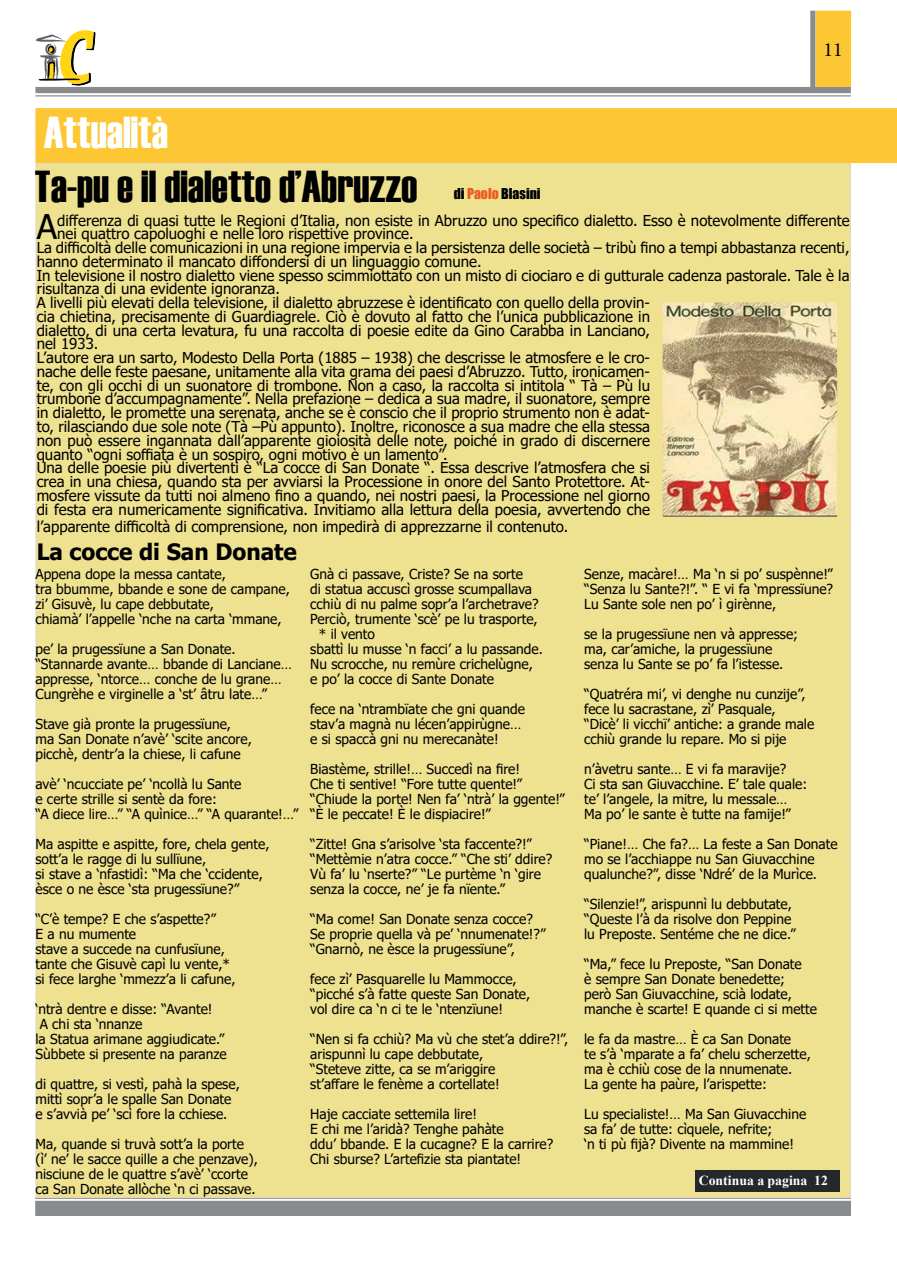
<style>
.page{position:relative;width:897px;height:1262px;background:#fff}
.page>*{position:absolute;margin:0;border:0;box-sizing:border-box;transform-origin:0 0}
.t1{font:44.5px "Haettenschweiler";color:#000}
.t2{font:44.5px "Haettenschweiler";color:#fff}
.t3{font:33.88px "Tahoma";color:#000}
.t4{font:700 22.5px "Tahoma";color:#000}
.t5{font:20px "Minion Pro";color:#000}
.t6{font:15px "Tahoma";color:#000}
.t7{font:13.75px/15px "Tahoma";color:#000}
.t8{font:700 13.75px "Times New Roman";color:#fff}
.t9{font:13.75px "Impact";color:#000}
.s1{color:#ee5a23}
</style>
<div class="page">
<div style="left:35px;top:1200px;width:815px;height:15px;background:#888c8f"></div>
<svg style="left:35px;top:30px;width:60px;height:55px"></svg>
<div style="left:35px;top:87px;width:815px;height:6px;background:#888c8f"></div>
<hr style="left:35px;top:95px;width:815px;height:1px;background:#888c8f">
<div style="left:815px;top:11px;width:36px;height:76px;background:#fcc733;border:1px solid #fcc733"></div>
<div style="left:810px;top:11px;width:5px;height:77px;background:#888c8f"></div>
<div style="left:36px;top:109px;width:860px;height:53px;background:#fcc733"></div>
<div style="left:35px;top:108px;width:861px;height:55px;border:1px solid #fcc733"></div>
<div style="left:35px;top:163px;width:815px;height:1035px;background:#eee18f;border:1px solid #e5d6bc"></div>
<div style="left:694px;top:1170px;width:145px;height:21px;background:#25282a"></div>
<img style="left:663px;top:303px;width:173px;height:213px">
<h1 class="t2" style="left:44px;top:102px;width:126px">Attualità</h1>
<h1 class="t1" style="left:35px;top:156px;width:384px">Ta-pu e il dialetto d’Abruzzo</h1>
<p class="t9" style="left:454px;top:183px;width:88px">di <span class="s1">Paolo</span> Blasini</p>
<h3 class="t5" style="left:823px;top:36px;width:21px">11</h3>
<h2 class="t3" style="left:37px;top:204px;width:22px">A</h2>
<p class="t6" style="left:57px;top:210px;width:793px">differenza di quasi tutte le Regioni d’Italia, non esiste in Abruzzo uno specifico dialetto. Esso è notevolmente differente</p>
<p class="t6" style="left:57px;top:224px;width:358px">nei quattro capoluoghi e nelle loro rispettive province.</p>
<p class="t6" style="left:37px;top:237px;width:814px">La difficoltà delle comunicazioni in una regione impervia e la persistenza delle società – tribù fino a tempi abbastanza recenti,</p>
<p class="t6" style="left:37px;top:251px;width:446px">hanno determinato il mancato diffondersi di un linguaggio comune.</p>
<p class="t6" style="left:37px;top:265px;width:814px">In televisione il nostro dialetto viene spesso scimmiottato con un misto di ciociaro e di gutturale cadenza pastorale. Tale è la</p>
<p class="t6" style="left:37px;top:279px;width:245px">risultanza di una evidente ignoranza.</p>
<p class="t6" style="left:37px;top:292px;width:614px">A livelli più elevati della televisione, il dialetto abruzzese è identificato con quello della provin-</p>
<p class="t6" style="left:37px;top:306px;width:615px">cia chietina, precisamente di Guardiagrele. Ciò è dovuto al fatto che l’unica pubblicazione in</p>
<p class="t6" style="left:37px;top:320px;width:615px">dialetto, di una certa levatura, fu una raccolta di poesie edite da Gino Carabba in Lanciano,</p>
<p class="t6" style="left:37px;top:334px;width:63px">nel 1933.</p>
<p class="t6" style="left:37px;top:348px;width:614px">L’autore era un sarto, Modesto Della Porta (1885 – 1938) che descrisse le atmosfere e le cro-</p>
<p class="t6" style="left:37px;top:361px;width:614px">nache delle feste paesane, unitamente alla vita grama dei paesi d’Abruzzo. Tutto, ironicamen-</p>
<p class="t6" style="left:37px;top:375px;width:614px">te, con gli occhi di un suonatore di trombone. Non a caso, la raccolta si intitola “ Tà – Pù lu</p>
<p class="t6" style="left:37px;top:389px;width:614px">trumbone d’accumpagnamente”. Nella prefazione – dedica a sua madre, il suonatore, sempre</p>
<p class="t6" style="left:37px;top:403px;width:614px">in dialetto, le promette una serenata, anche se è conscio che il proprio strumento non è adat-</p>
<p class="t6" style="left:37px;top:416px;width:614px">to, rilasciando due sole note (Tà –Pù appunto). Inoltre, riconosce a sua madre che ella stessa</p>
<p class="t6" style="left:37px;top:430px;width:614px">non può essere ingannata dall’apparente gioiosità delle note, poiché in grado di discernere</p>
<p class="t6" style="left:37px;top:444px;width:412px">quanto “ogni soffiata è un sospiro, ogni motivo è un lamento”.</p>
<p class="t6" style="left:37px;top:458px;width:614px">Una delle poesie più divertenti è “La cocce di San Donate “. Essa descrive l’atmosfera che si</p>
<p class="t6" style="left:37px;top:471px;width:614px">crea in una chiesa, quando sta per avviarsi la Processione in onore del Santo Protettore. At-</p>
<p class="t6" style="left:37px;top:485px;width:615px">mosfere vissute da tutti noi almeno fino a quando, nei nostri paesi, la Processione nel giorno</p>
<p class="t6" style="left:37px;top:499px;width:614px">di festa era numericamente significativa. Invitiamo alla lettura della poesia, avvertendo che</p>
<p class="t6" style="left:37px;top:516px;width:533px">l’apparente difficoltà di comprensione, non impedirà di apprezzarne il contenuto.</p>
<h3 class="t4" style="left:37px;top:535px;width:262px">La cocce di San Donate</h3>
<p class="t7" style="left:35px;top:567px;width:256px">Appena dope la messa cantate,<br>tra bbumme, bbande e sone de campane, zi’ Gisuvè, lu cape debbutate,<br>chiamà’ l’appelle ‘nche na carta ‘mmane,</p>
<p class="t7" style="left:35px;top:642px;width:258px">pe’ la prugessïune a San Donate. “Stannarde avante… bbande di Lanciane… appresse, ‘ntorce… conche de lu grane… Cungrèhe e virginelle a ‘st’ âtru late…”</p>
<p class="t7" style="left:35px;top:717px;width:218px">Stave già pronte la prugessïune, ma San Donate n’avè’ ‘scite ancore, picchè, dentr’a la chiese, li cafune</p>
<p class="t7" style="left:35px;top:777px;width:264px">avè’ ‘ncucciate pe’ ‘ncollà lu Sante<br>e certe strille si sentè da fore:<br>“A diece lire…” “A quìnice…” “A quarante!…”</p>
<p class="t7" style="left:35px;top:837px;width:236px">Ma aspitte e aspitte, fore, chela gente, sott’a le ragge di lu sullïune,<br>si stave a ‘nfastidì: “Ma che ‘ccidente, èsce o ne èsce ‘sta prugessïune?”</p>
<p class="t7" style="left:35px;top:912px;width:201px">“C’è tempe? E che s’aspette?”<br>E a nu mumente<br>stave a succede na cunfusïune, tante che Gisuvè capì lu vente,* si fece larghe ‘mmezz’a li cafune,</p>
<p class="t7" style="left:35px;top:1002px;width:178px">‘ntrà dentre e disse: “Avante!</p>
<p class="t7" style="left:40px;top:1017px;width:104px">A chi sta ‘nnanze</p>
<p class="t7" style="left:35px;top:1032px;width:190px">la Statua arimane aggiudicate.”</p>
<p class="t7" style="left:35px;top:1047px;width:193px">Sùbbete si presente na paranze</p>
<p class="t7" style="left:35px;top:1077px;width:206px">di quattre, si vestì, pahà la spese, mittì sopr’a le spalle San Donate e s’avvià pe’ ‘scì fore la cchiese.</p>
<p class="t7" style="left:35px;top:1137px;width:224px">Ma, quande si truvà sott’a la porte (ì’ ne’ le sacce quille a che penzave), nisciune de le quattre s’avè’ ‘ccorte ca San Donate allòche ‘n ci passave.</p>
<p class="t7" style="left:310px;top:567px;width:214px">Gnà ci passave, Criste? Se na sorte</p>
<p class="t7" style="left:310px;top:582px;width:223px">di statua accuscì grosse scumpallava</p>
<p class="t7" style="left:310px;top:597px;width:230px">cchiù di nu palme sopr’a l’archetrave?</p>
<p class="t7" style="left:310px;top:612px;width:229px">Perciò, trumente ‘scè’ pe lu trasporte,</p>
<p class="t7" style="left:319px;top:627px;width:58px">* il vento</p>
<p class="t7" style="left:310px;top:642px;width:234px">sbattì lu musse ‘n facci’ a lu passande.</p>
<p class="t7" style="left:310px;top:657px;width:224px">Nu scrocche, nu remùre crichelùgne,</p>
<p class="t7" style="left:310px;top:672px;width:185px">e po’ la cocce di Sante Donate</p>
<p class="t7" style="left:310px;top:702px;width:216px">fece na ‘ntrambïate che gni quande stav’a magnà nu lécen’appirùgne… e si spaccà gni nu merecanàte!</p>
<p class="t7" style="left:310px;top:762px;width:256px">Biastème, strille!… Succedì na fire!<br>Che ti sentive! “Fore tutte quente!” “Chiude la porte! Nen fa’ ‘ntrà’ la ggente!” “È le peccate! È le dispiacire!”</p>
<p class="t7" style="left:310px;top:837px;width:243px">“Zitte! Gna s’arisolve ‘sta faccente?!” “Mettèmie n’atra cocce.” “Che sti’ ddire?<br>Vù fa’ lu ‘nserte?” “Le purtème ‘n ‘gire senza la cocce, ne’ je fa nïente.”</p>
<p class="t7" style="left:310px;top:912px;width:237px">“Ma come! San Donate senza cocce?<br>Se proprie quella và pe’ ‘nnumenate!?” “Gnarnò, ne èsce la prugessïune”,</p>
<p class="t7" style="left:310px;top:972px;width:222px">fece zì’ Pasquarelle lu Mammocce, “picché s’à fatte queste San Donate, vol dire ca ‘n ci te le ‘ntenzïune!</p>
<p class="t7" style="left:310px;top:1032px;width:259px">“Nen si fa cchiù? Ma vù che stet’a ddire?!”, arispunnì lu cape debbutate,<br>“Steteve zitte, ca se m’ariggire<br>st’affare le fenème a cortellate!</p>
<p class="t7" style="left:310px;top:1107px;width:244px">Haje cacciate settemila lire!<br>E chi me l’aridà? Tenghe pahàte<br>ddu’ bbande. E la cucagne? E la carrire?<br>Chi sburse? L’artefizie sta piantate!</p>
<p class="t7" style="left:584px;top:567px;width:250px;text-align:justify">Senze, macàre!… Ma ‘n si po’ suspènne!” “Senza lu Sante?!”. “ E vi fa ‘mpressïune?<br>Lu Sante sole nen po’ ì girènne,</p>
<p class="t7" style="left:584px;top:627px;width:215px">se la prugessïune nen và appresse; ma, car’amiche, la prugessïune senza lu Sante se po’ fa l’istesse.</p>
<p class="t7" style="left:584px;top:687px;width:232px">“Quatréra mi’, vi denghe nu cunzije”, fece lu sacrastane, zì’ Pasquale,<br>“Dicè’ li vicchï’ antiche: a grande male cchiù grande lu repare. Mo si pije</p>
<p class="t7" style="left:584px;top:762px;width:225px">n’àvetru sante… E vi fa maravije?<br>Ci sta san Giuvacchine. E’ tale quale: te’ l’angele, la mitre, lu messale… Ma po’ le sante è tutte na famije!”</p>
<p class="t7" style="left:584px;top:837px;width:255px">“Piane!… Che fa?… La feste a San Donate mo se l’acchiappe nu San Giuvacchine qualunche?”, disse ‘Ndré’ de la Murìce.</p>
<p class="t7" style="left:584px;top:897px;width:213px">“Silenzie!”, arispunnì lu debbutate, “Queste l’à da risolve don Peppine lu Preposte. Sentéme che ne dice.”</p>
<p class="t7" style="left:584px;top:957px;width:234px">“Ma,” fece lu Preposte, “San Donate<br>è sempre San Donate benedette;<br>però San Giuvacchine, scià lodate, manche è scarte! E quande ci si mette</p>
<p class="t7" style="left:584px;top:1032px;width:228px">le fa da mastre… È ca San Donate<br>te s’à ‘mparate a fa’ chelu scherzette, ma è cchiù cose de la nnumenate.<br>La gente ha paùre, l’arispette:</p>
<p class="t7" style="left:584px;top:1107px;width:223px">Lu specialiste!… Ma San Giuvacchine sa fa’ de tutte: cìquele, nefrite;<br>‘n ti pù fijà? Divente na mammine!</p>
<p class="t8" style="left:698px;top:1170px;width:131px">Continua a pagina 12</p>
</div>
